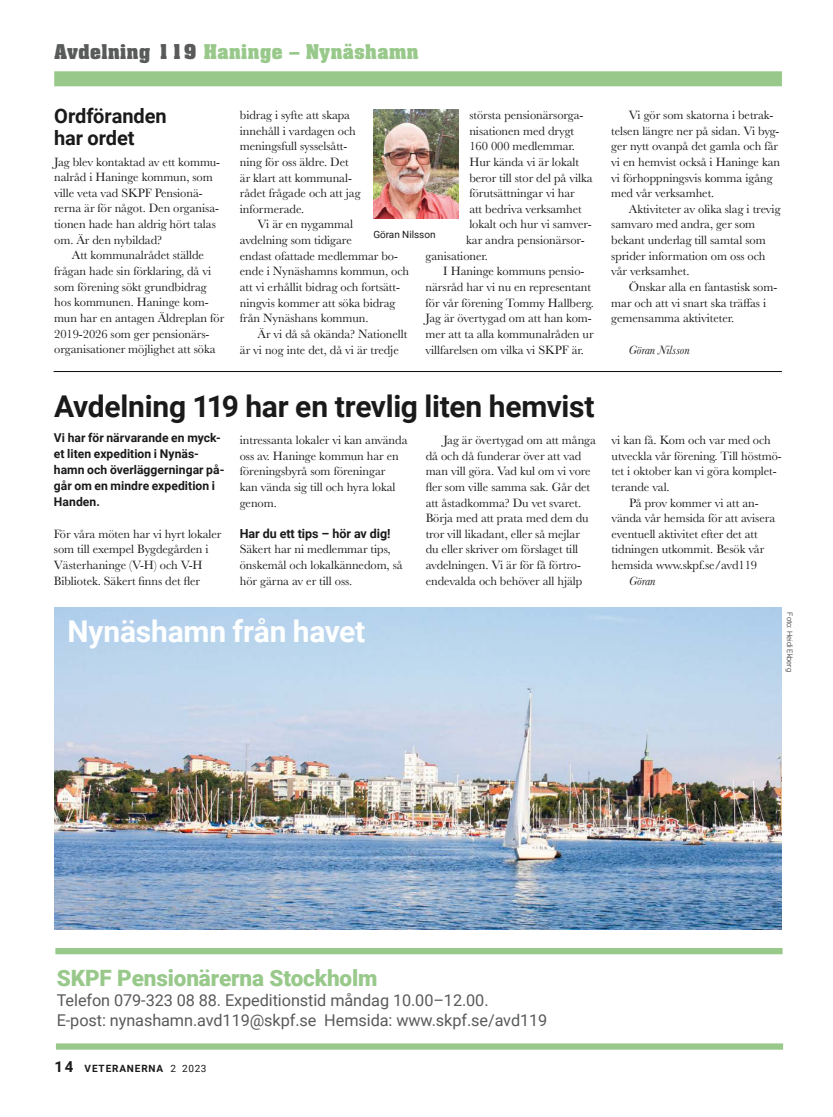
<style>
.page{position:relative;width:833px;height:1117px;background:#fff}
.page>*{position:absolute;margin:0;border:0;box-sizing:border-box;transform-origin:0 0}
.t1{font:700 30px "Roboto";letter-spacing:-.01em;color:#1a1a1a}
.t2{font:700 30px "Roboto";letter-spacing:-.005em;color:#feffff}
.t3{font:900 22.5px "Roboto";letter-spacing:-.005em;color:#98c98b}
.t4{font:700 20px "Aachen BT";letter-spacing:-.005em;color:#98c98b}
.t5{font:700 20px/22.5px "Roboto";letter-spacing:-.005em;color:#1a1a1a}
.t6{font:16.25px/20px "Roboto";letter-spacing:-.005em;color:#595a5a}
.t7{font:12.5px/15.6px "Baskerville";letter-spacing:-.005em;color:#1a1a1a}
.t8{font:700 12.5px "Roboto";letter-spacing:-.005em;color:#1a1a1a}
.t9{font:italic 12.5px "Baskerville";letter-spacing:-.005em;color:#1a1a1a}
.t10{font:700 12.12px/16.1px "Roboto";letter-spacing:.005em;color:#1a1a1a}
.t11{font:700 10px "Roboto";letter-spacing:.085em;color:#1a1a1a}
.t12{font:10px "Roboto";letter-spacing:-.005em;color:#1a1a1a}
.t13{font:300 7.5px "Roboto";color:#1a1a1a}
.s1{color:#595a5a}
.s2{font-size:15px}
.s3{font-weight:400}
</style>
<div class="page">
<div style="left:54px;top:71px;width:728px;height:15px;background:#98c98b"></div>
<div style="left:56px;top:1043px;width:727px;height:6px;background:#98c98b"></div>
<div style="left:55px;top:947px;width:727px;height:7px;background:#98c98b"></div>
<hr style="left:54px;top:371px;width:728px;height:1px;background:#0d0d0d">
<img style="left:374px;top:109px;width:85px;height:109px">
<img style="left:54px;top:607px;width:728px;height:322px">
<h3 class="t4" style="left:54px;top:39px;width:366px"><span class="s1">Avdelning 119</span> Haninge – Nynäshamn</h3>
<h3 class="t5" style="left:54px;top:104px;width:114px">Ordföranden har ordet</h3>
<p class="t7" style="left:54px;top:154px;width:167px">Jag blev kontaktad av ett kommu&shy;nalråd i Haninge kommun, som ville veta vad SKPF Pensionä&shy;rerna är för något. Den organisa&shy;tionen hade han aldrig hört talas om. Är den nybildad?</p>
<p class="t7" style="left:54px;top:248px;width:171px;text-indent:18px">Att kommunalrådet ställde frågan hade sin förklaring, då vi som förening sökt grundbidrag hos kommunen. Haninge kom&shy;mun har en antagen Äldreplan för<br>2019-2026 som ger pensionärs&shy;organisationer möjlighet att söka</p>
<p class="t7" style="left:240px;top:107px;width:122px">bidrag i syfte att skapa innehåll i vardagen och meningsfull sysselsått&shy;ning för oss äldre. Det är klart att kommunal&shy;rådet frågade och att jag informerade.</p>
<p class="t7" style="left:240px;top:217px;width:171px;text-indent:18px">Vi är en nygammal<br>avdelning som tidigare<br>endast ofattade medlemmar bo&shy;ende i Nynäshamns kommun, och att vi erhållit bidrag och fortsätt&shy;ningvis kommer att söka bidrag från Nynäshans kommun.</p>
<p class="t7" style="left:240px;top:326px;width:169px;text-indent:18px">Är vi då så okända? Nationellt är vi nog inte det, då vi är tredje</p>
<p class="t7" style="left:469px;top:107px;width:116px">största pensionärsorga-</p>
<p class="t7" style="left:469px;top:123px;width:106px">nisationen med drygt</p>
<p class="t7" style="left:469px;top:139px;width:107px">160 000 medlemmar.</p>
<p class="t7" style="left:469px;top:154px;width:111px">Hur kända vi är lokalt</p>
<p class="t7" style="left:469px;top:170px;width:125px">beror till stor del på vilka</p>
<p class="t7" style="left:469px;top:185px;width:107px">förutsättningar vi har</p>
<p class="t7" style="left:469px;top:201px;width:114px">att bedriva verksamhet</p>
<p class="t7" style="left:469px;top:217px;width:124px">lokalt och hur vi samver-</p>
<p class="t7" style="left:466px;top:232px;width:120px">kar andra pensionärsor-</p>
<p class="t7" style="left:425px;top:248px;width:64px">ganisationer.</p>
<p class="t7" style="left:443px;top:264px;width:143px">I Haninge kommuns pensio-</p>
<p class="t7" style="left:425px;top:279px;width:167px">närsråd har vi nu en representant</p>
<p class="t7" style="left:425px;top:295px;width:170px">för vår förening Tommy Hallberg.</p>
<p class="t7" style="left:425px;top:310px;width:168px">Jag är övertygad om att han kom-</p>
<p class="t7" style="left:425px;top:326px;width:169px">mer att ta alla kommunalråden ur</p>
<p class="t7" style="left:425px;top:342px;width:160px">villfarelsen om vilka vi SKPF är.</p>
<p class="t12" style="left:373px;top:227px;width:64px">Göran Nilsson</p>
<h1 class="t1" style="left:54px;top:385px;width:542px">Avdelning 119 har en trevlig liten hemvist</h1>
<p class="t7" style="left:611px;top:107px;width:170px;text-indent:18px">Vi gör som skatorna i betrak&shy;telsen längre ner på sidan. Vi byg&shy;ger nytt ovanpå det gamla och får vi en hemvist också i Haninge kan vi förhoppningsvis komma igång med vår verksamhet.</p>
<p class="t7" style="left:611px;top:201px;width:171px;text-indent:18px">Aktiviteter av olika slag i trevig samvaro med andra, ger som bekant underlag till samtal som sprider information om oss och vår verksamhet.</p>
<p class="t7" style="left:611px;top:279px;width:168px;text-indent:18px">Önskar alla en fantastisk som&shy;mar och att vi snart ska träffas i gemensamma aktiviteter.</p>
<p class="t9" style="left:629px;top:341px;width:62px">Göran Nilsson</p>
<p class="t10" style="left:54px;top:429px;width:172px">Vi har för närvarande en myck&shy;et liten expedition i Nynäs&shy;hamn och överläggerningar på&shy;går om en mindre expedition i<br>Handen.</p>
<p class="t7" style="left:54px;top:526px;width:169px">För våra möten har vi hyrt lokaler som till exempel Bygdegården i<br>Västerhaninge (V-H) och V-H<br>Bibliotek. Säkert finns det fler</p>
<p class="t7" style="left:240px;top:432px;width:169px">intressanta lokaler vi kan använda oss av. Haninge kommun har en föreningsbyrå som föreningar<br>kan vända sig till och hyra lokal genom.</p>
<p class="t8" style="left:240px;top:524px;width:152px">Har du ett tips – hör av dig!</p>
<p class="t7" style="left:240px;top:541px;width:164px">Säkert har ni medlemmar tips, önskemål och lokalkännedom, så hör gärna av er till oss.</p>
<h1 class="t2" style="left:68px;top:610px;width:299px">Nynäshamn från havet</h1>
<p class="t7" style="left:426px;top:432px;width:172px;text-indent:18px">Jag är övertygad om att många då och då funderar över att vad man vill göra. Vad kul om vi vore fler som ville samma sak. Går det att åstadkomma? Du vet svaret.<br>Börja med att prata med dem du tror vill likadant, eller så mejlar<br>du eller skriver om förslaget till avdelningen. Vi är för få förtro&shy;endevalda och behöver all hjälp</p>
<p class="t7" style="left:611px;top:432px;width:161px">vi kan få. Kom och var med och</p>
<p class="t7" style="left:611px;top:448px;width:172px">utveckla vår förening. Till höstmö-</p>
<p class="t7" style="left:611px;top:463px;width:167px">tet i oktober kan vi göra komplet-</p>
<p class="t7" style="left:611px;top:479px;width:60px">terande val.</p>
<p class="t7" style="left:629px;top:494px;width:131px">På prov kommer vi att an-</p>
<p class="t7" style="left:611px;top:510px;width:165px">vända vår hemsida för att avisera</p>
<p class="t7" style="left:611px;top:526px;width:148px">eventuell aktivitet efter det att</p>
<p class="t7" style="left:611px;top:541px;width:154px">tidningen utkommit. Besök vår</p>
<p class="t7" style="left:611px;top:557px;width:147px">hemsida www.skpf.se/avd119</p>
<p class="t9" style="left:629px;top:572px;width:28px">Göran</p>
<p class="t13" style="left:795px;top:612px;width:61px;rotate:90deg">Foto: Heidi Ekberg</p>
<h2 class="t3" style="left:57px;top:961px;width:322px">SKPF Pensionärerna Stockholm</h2>
<h3 class="t6" style="left:57px;top:989px;width:492px">Telefon 079-323 08 88. Expeditionstid måndag 10.00–12.00.<br>E-post: nynashamn.avd119@skpf.se Hemsida: www.skpf.se/avd119</h3>
<p class="t11" style="left:54px;top:1060px;width:154px"><span class="s2">14</span> VETERANERNA <span class="s3">2 2023</span></p>
</div>
